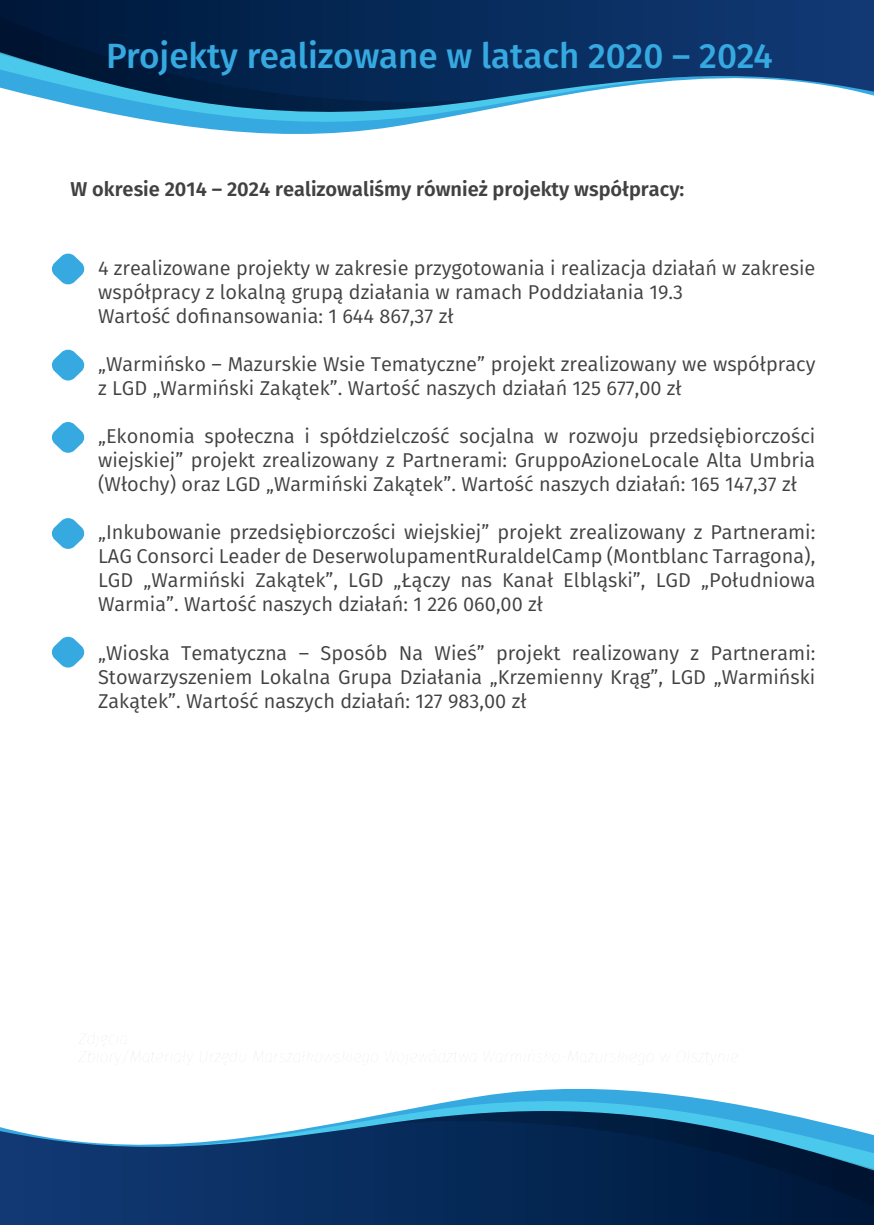
<style>
.page{position:relative;width:874px;height:1225px;background:#fff}
.page>*{position:absolute;margin:0;border:0;box-sizing:border-box;transform-origin:0 0}
.t1{font:500 35px "Fira Sans";color:#36a9e1}
.t2{font:20px/24px "Fira Sans";color:#414142;text-align:justify}
.t3{font:600 20px "Fira Sans";color:#414142}
</style>
<div class="page">
<svg style="left:52px;top:253px;width:33px;height:32px"></svg>
<svg style="left:52px;top:349px;width:33px;height:32px"></svg>
<svg style="left:52px;top:422px;width:33px;height:31px"></svg>
<svg style="left:52px;top:518px;width:33px;height:31px"></svg>
<svg style="left:52px;top:636px;width:33px;height:32px"></svg>
<svg style="left:453px;top:1089px;width:263px;height:12px;fill:#36a9e1"></svg>
<svg style="left:400px;top:1101px;width:370px;height:10px;background:#5ac2e9"></svg>
<svg style="left:0;top:1117px;width:873px;height:108px;background:#2f507c"></svg>
<svg style="left:368px;top:1111px;width:505px;height:95px;background:#113c64"></svg>
<svg style="left:0;top:0;width:873px;height:131px"></svg>
<svg style="left:0;top:17px;width:506px;height:95px;background:#123d64"></svg>
<h1 class="t1" style="left:106px;top:27px;width:668px">Projekty realizowane w latach 2020 – 2024</h1>
<p class="t3" style="left:70px;top:172px;width:615px">W okresie 2014 – 2024 realizowaliśmy również projekty współpracy:</p>
<p class="t2" style="left:98px;top:256px;width:718px;text-align:left">4 zrealizowane projekty w zakresie przygotowania i realizacja działań w zakresie współpracy z lokalną grupą działania w ramach Poddziałania 19.3<br>Wartość dofinansowania: 1 644 867,37 zł</p>
<p class="t2" style="left:98px;top:352px;width:718px">„Warmińsko – Mazurskie Wsie Tematyczne” projekt zrealizowany we współpracy z LGD „Warmiński Zakątek”. Wartość naszych działań 125 677,00 zł</p>
<p class="t2" style="left:98px;top:424px;width:718px">„Ekonomia społeczna i spółdzielczość socjalna w rozwoju przedsiębiorczości wiejskiej” projekt zrealizowany z Partnerami: GruppoAzioneLocale Alta Umbria (Włochy) oraz LGD „Warmiński Zakątek”. Wartość naszych działań: 165 147,37 zł</p>
<p class="t2" style="left:98px;top:520px;width:718px">„Inkubowanie przedsiębiorczości wiejskiej” projekt zrealizowany z Partnerami:<br>LAG Consorci Leader de DeserwolupamentRuraldelCamp (Montblanc Tarragona), LGD „Warmiński Zakątek”, LGD „Łączy nas Kanał Elbląski”, LGD „Południowa Warmia”. Wartość naszych działań: 1 226 060,00 zł</p>
<p class="t2" style="left:98px;top:640px;width:718px">„Wioska Tematyczna – Sposób Na Wieś” projekt realizowany z Partnerami:<br>Stowarzyszeniem Lokalna Grupa Działania „Krzemienny Krąg”, LGD „Warmiński Zakątek”. Wartość naszych działań: 127 983,00 zł</p>
</div>
